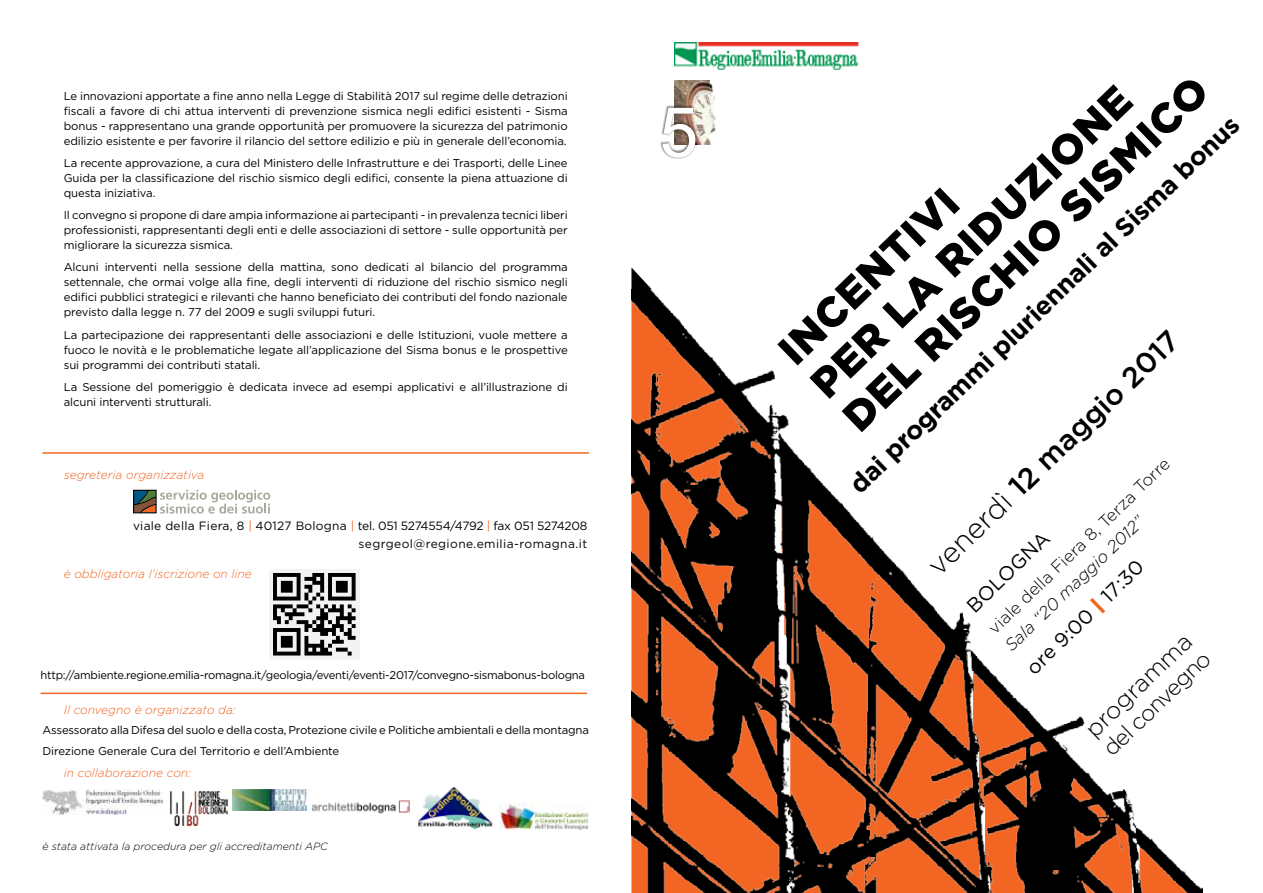
<style>
.page{position:relative;width:1263px;height:893px;background:#fff}
.page>*{position:absolute;margin:0;border:0;box-sizing:border-box;transform-origin:0 0}
.t1{font:69.45px "Arial";color:#fff}
.t2{font:900 41.85px/46.3px "Gotham";color:#000}
.t3{font:500 28.8px "Gotham";color:#000}
.t4{font:700 25.8px "Gotham";color:#000}
.t5{font:300 24px "Gotham";color:#000}
.t6{font:300 22.5px "Gotham";color:#000}
.t7{font:19.95px "Gotham";color:#000}
.t8{font:300 16.95px "Gotham";color:#000}
.t9{font:italic 300 16.95px "Gotham";color:#000}
.t10{font:italic 300 12px "Gotham";color:#f26522}
.t11{font:12px "Gotham";letter-spacing:-.02em;color:#000}
.t12{font:12px "Gotham";letter-spacing:.02em;color:#000}
.t13{font:11.4px/15px "Gotham";letter-spacing:-.01em;color:#000;text-align:justify}
.t14{font:11.25px "Gotham";letter-spacing:-.025em;color:#000}
.t15{font:italic 300 10.5px "Gotham";color:#000}
.s1{color:#f26522}
.s2{font-weight:300}
.s3{font-weight:900;color:#f26522}
</style>
<div class="page">
<img style="left:674px;top:43px;width:185px;height:27px">
<img style="left:674px;top:80px;width:42px;height:65px">
<div style="left:660px;top:105px;width:37px;height:54px;background:#000;opacity:.8"></div>
<svg style="left:269px;top:569px;width:90px;height:90px"></svg>
<img style="left:631px;top:290px;width:571px;height:603px">
<svg style="left:631px;top:267px;width:21px;height:25px"></svg>
<img style="left:170px;top:790px;width:58px;height:36px">
<img style="left:43px;top:789px;width:120px;height:25px">
<img style="left:418px;top:786px;width:75px;height:43px">
<img style="left:500px;top:803px;width:89px;height:26px">
<svg style="left:133px;top:490px;width:137px;height:24px"></svg>
<hr style="left:43px;top:452px;width:546px;height:2px;background:#f26522">
<img style="left:311px;top:800px;width:99px;height:14px">
<hr style="left:41px;top:693px;width:546px;height:1px;background:#f26522">
<img style="left:232px;top:789px;width:74px;height:22px">
<p class="t13" style="left:64px;top:88px;width:505px">Le innovazioni apportate a fine anno nella Legge di Stabilità 2017 sul regime delle detrazioni fiscali a favore di chi attua interventi di prevenzione sismica negli edifici esistenti - Sisma bonus - rappresentano una grande opportunità per promuovere la sicurezza del patrimonio edilizio esistente e per favorire il rilancio del settore edilizio e più in generale dell’economia.</p>
<p class="t13" style="left:64px;top:155px;width:505px">La recente approvazione, a cura del Ministero delle Infrastrutture e dei Trasporti, delle Linee Guida per la classificazione del rischio sismico degli edifici, consente la piena attuazione di questa iniziativa.</p>
<p class="t13" style="left:64px;top:207px;width:505px">Il convegno si propone di dare ampia informazione ai partecipanti - in prevalenza tecnici liberi professionisti, rappresentanti degli enti e delle associazioni di settore - sulle opportunità per migliorare la sicurezza sismica.</p>
<p class="t13" style="left:64px;top:260px;width:505px">Alcuni interventi nella sessione della mattina, sono dedicati al bilancio del programma settennale, che ormai volge alla fine, degli interventi di riduzione del rischio sismico negli edifici pubblici strategici e rilevanti che hanno beneficiato dei contributi del fondo nazionale previsto dalla legge n. 77 del 2009 e sugli sviluppi futuri.</p>
<p class="t13" style="left:64px;top:327px;width:505px">La partecipazione dei rappresentanti delle associazioni e delle Istituzioni, vuole mettere a fuoco le novità e le problematiche legate all’applicazione del Sisma bonus e le prospettive sui programmi dei contributi statali.</p>
<p class="t13" style="left:64px;top:379px;width:505px">La Sessione del pomeriggio è dedicata invece ad esempi applicativi e all’illustrazione di alcuni interventi strutturali.</p>
<p class="t10" style="left:64px;top:467px;width:142px">segreteria organizzativa</p>
<p class="t11" style="left:133px;top:518px;width:456px">viale della Fiera, 8 <span class="s1">|</span> 40127 Bologna <span class="s1">|</span> tel. 051 5274554/4792 <span class="s1">|</span> fax 051 5274208</p>
<p class="t10" style="left:64px;top:567px;width:190px">è obbligatoria l’iscrizione on line</p>
<p class="t12" style="left:358px;top:536px;width:230px">segrgeol@regione.emilia-romagna.it</p>
<p class="t14" style="left:41px;top:668px;width:546px">http://ambiente.regione.emilia-romagna.it/geologia/eventi/eventi-2017/convegno-sismabonus-bologna</p>
<p class="t10" style="left:64px;top:702px;width:174px">Il convegno è organizzato da:</p>
<p class="t13" style="left:43px;top:720px;width:548px;line-height:20.9px">Assessorato alla Difesa del suolo e della costa, Protezione civile e Politiche ambientali e della montagna<br>Direzione Generale Cura del Territorio e dell’Ambiente</p>
<p class="t10" style="left:64px;top:765px;width:129px">in collaborazione con:</p>
<p class="t15" style="left:43px;top:839px;width:287px">è stata attivata la procedura per gli accreditamenti APC</p>
<h1 class="t1" style="left:659px;top:87px;width:40px">5</h1>
<h2 class="t2" style="left:769px;top:340px;width:490px;rotate:-44deg">INCENTIVI<br>PER LA RIDUZIONE<br>DEL RISCHIO SISMICO</h2>
<h3 class="t4" style="left:842px;top:476px;width:532px;rotate:-44deg">dai programmi pluriennali al Sisma bonus</h3>
<h3 class="t3" style="left:919px;top:556px;width:338px;rotate:-44deg"><span class="s2">venerdì</span> 12 maggio 2017</h3>
<h3 class="t8" style="left:984px;top:623px;width:246px;rotate:-44deg">viale della Fiera 8, Terza Torre</h3>
<h3 class="t9" style="left:1000px;top:640px;width:187px;rotate:-44deg">Sala “20 maggio 2012”</h3>
<h3 class="t7" style="left:961px;top:599px;width:108px;rotate:-44deg">BOLOGNA</h3>
<h3 class="t7" style="left:1021px;top:661px;width:156px;rotate:-44deg">ore 9:00 <span class="s3">|</span> 17:30</h3>
<h3 class="t5" style="left:1078px;top:722px;width:140px;rotate:-44deg">programma</h3>
<h3 class="t6" style="left:1097px;top:741px;width:141px;rotate:-44deg">del convegno</h3>
</div>
